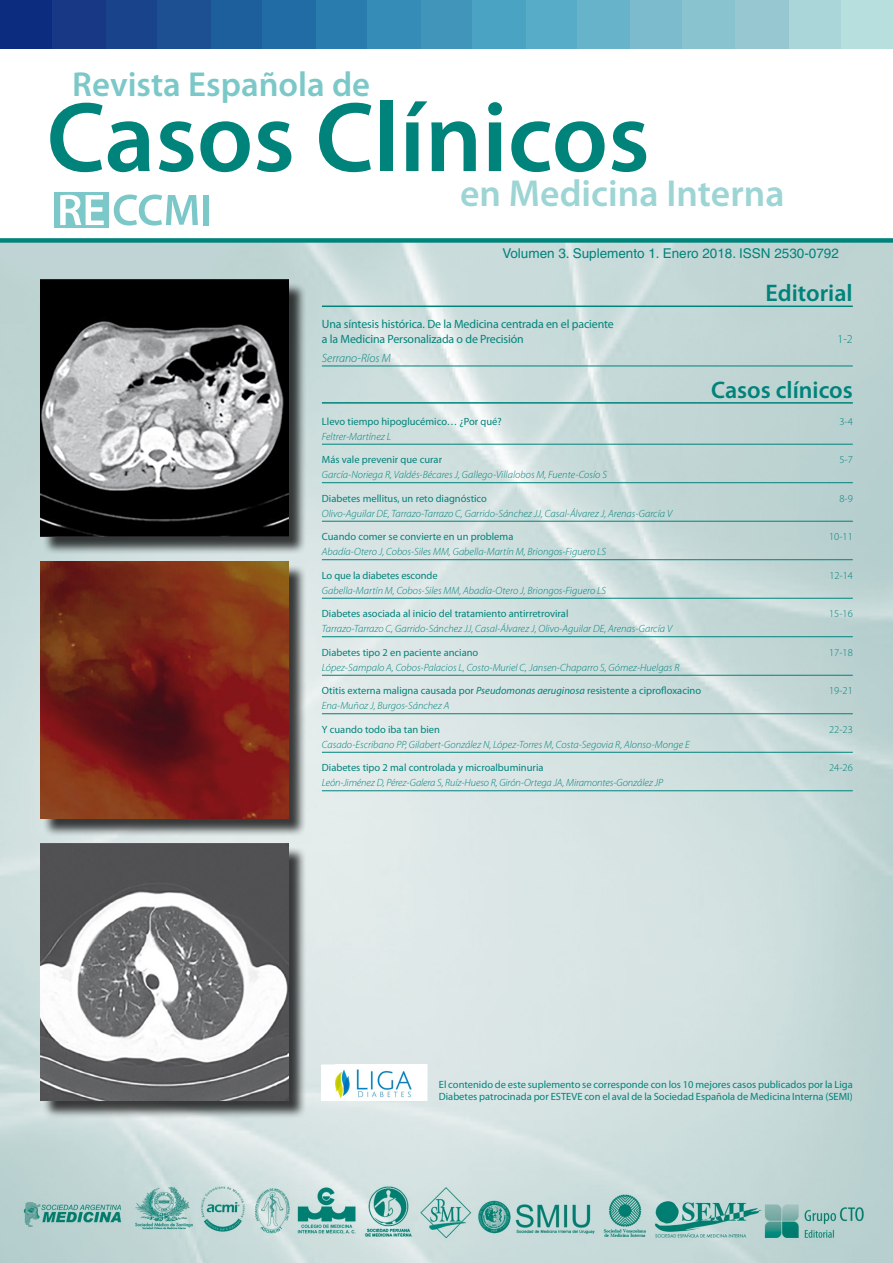
<style>
.page{position:relative;width:893px;height:1263px;background:#fff}
.page>*{position:absolute;margin:0;border:0;box-sizing:border-box;transform-origin:0 0}
.t1{font:600 99.9px "Myriad Pro";color:#00837b}
.t2{font:600 37.65px "Myriad Pro";color:#9dd4d4}
.t3{font:600 34.8px "Myriad Pro";color:#7cc8c9}
.Titular{font:600 24px "Myriad Pro";color:#00837b}
.t4{font:13.5px "Helvetica";color:#00837b}
.Titular_3º{font:12px/14.4px "Myriad Pro";letter-spacing:-.01em;color:#00837b}
.Titular_3º-2{font:italic 300 12px "Myriad Pro";color:#00837b}
.Titular_3º-3{font:300 12px "Myriad Pro";color:#00837b}
.autores_casos{font:italic 300 10.5px "Myriad Pro";color:#00837b}
.Casos_clinicos_autor{font:10.5px/12.6px "Myriad Pro";color:#00837b}
.Casos_clinicos_autor-2{font:300 10.5px "Myriad Pro";color:#00837b}
.Titular_3º-4{font:10.5px "Myriad Pro";color:#00837b}
.Titular_3º-5{font:italic 300 10.5px "Myriad Pro";color:#00837b}
.Titular_3º-6{font:300 10.5px "Myriad Pro";color:#00837b}
.s1{font-style:italic}
</style>
<div class="page">
<img style="left:0;top:243px;width:893px;height:1020px">
<div style="left:42px;top:564px;width:265px;height:273px;background:#000;opacity:.75"></div>
<img style="left:40px;top:562px;width:248px;height:256px">
<hr style="left:322px;top:305px;width:531px;height:2px;background:#00837b">
<hr style="left:322px;top:366px;width:531px;height:1px;background:#00837b">
<hr style="left:322px;top:402px;width:531px;height:2px;background:#00837b">
<div style="left:54px;top:192px;width:55px;height:36px;background:#7cc8c9"></div>
<svg style="left:60px;top:195px;width:44px;height:30px"></svg>
<svg style="left:114px;top:195px;width:84px;height:31px"></svg>
<div style="left:203px;top:195px;width:6px;height:30px;background:#7cc8c9"></div>
<div style="left:0;top:0;width:53px;height:49px;background:#0c2c80"></div>
<div style="left:841px;top:0;width:52px;height:49px;background:#b7dfde"></div>
<div style="left:105px;top:0;width:53px;height:49px;background:#19438b"></div>
<div style="left:53px;top:0;width:53px;height:49px;background:#183785"></div>
<div style="left:210px;top:0;width:53px;height:49px;background:#1d5f9c"></div>
<div style="left:158px;top:0;width:53px;height:49px;background:#1d5093"></div>
<div style="left:315px;top:0;width:53px;height:49px;background:#297dae"></div>
<div style="left:263px;top:0;width:53px;height:49px;background:#216ca4"></div>
<div style="left:420px;top:0;width:53px;height:49px;background:#4195ba"></div>
<div style="left:368px;top:0;width:53px;height:49px;background:#358cb6"></div>
<div style="left:788px;top:0;width:53px;height:49px;background:#aad6d9"></div>
<div style="left:525px;top:0;width:53px;height:49px;background:#57acc7"></div>
<div style="left:473px;top:0;width:53px;height:49px;background:#4aa3c3"></div>
<div style="left:578px;top:0;width:53px;height:49px;background:#67b3ca"></div>
<div style="left:630px;top:0;width:53px;height:49px;background:#7bbbcd"></div>
<div style="left:683px;top:0;width:53px;height:49px;background:#8ac3d0"></div>
<div style="left:735px;top:0;width:53px;height:49px;background:#97c7d0"></div>
<div style="left:42px;top:282px;width:265px;height:273px;background:#000;opacity:.75"></div>
<img style="left:40px;top:280px;width:248px;height:256px">
<div style="left:0;top:238px;width:893px;height:5px;background:#00837b"></div>
<hr style="left:322px;top:444px;width:531px;height:1px;background:#00837b">
<hr style="left:322px;top:482px;width:531px;height:1px;background:#00837b">
<hr style="left:322px;top:521px;width:531px;height:1px;background:#00837b">
<hr style="left:322px;top:559px;width:531px;height:1px;background:#00837b">
<hr style="left:322px;top:598px;width:531px;height:1px;background:#00837b">
<hr style="left:322px;top:636px;width:531px;height:1px;background:#00837b">
<hr style="left:322px;top:675px;width:531px;height:1px;background:#00837b">
<hr style="left:322px;top:713px;width:531px;height:1px;background:#00837b">
<hr style="left:322px;top:752px;width:531px;height:1px;background:#00837b">
<hr style="left:322px;top:790px;width:531px;height:1px;background:#00837b">
<div style="left:42px;top:846px;width:265px;height:273px;background:#000;opacity:.75"></div>
<img style="left:40px;top:843px;width:248px;height:257px">
<div style="left:322px;top:1065px;width:105px;height:35px;background:#fff"></div>
<img style="left:336px;top:1069px;width:76px;height:30px">
<p class="t3" style="left:72px;top:63px;width:299px">Revista Española de</p>
<p class="t1" style="left:47px;top:74px;width:604px">Casos Clínicos</p>
<p class="t2" style="left:460px;top:170px;width:326px">en Medicina Interna</p>
<p class="t4" style="left:502px;top:245px;width:338px">Volumen 3. Suplemento 1. Enero 2018. ISSN 2530-0792</p>
<p class="Titular" style="left:766px;top:278px;width:89px">Editorial</p>
<p class="Titular_3º" style="left:322px;top:317px;width:293px">Una síntesis histórica. De la Medicina centrada en el paciente a la Medicina Personalizada o de Precisión</p>
<p class="Titular_3º-3" style="left:837px;top:332px;width:17px">1-2</p>
<p class="Titular_3º-2" style="left:322px;top:351px;width:70px">Serrano-Ríos M</p>
<p class="Titular" style="left:711px;top:374px;width:143px">Casos clínicos</p>
<p class="Titular_3º-4" style="left:322px;top:415px;width:181px">Llevo tiempo hipoglucémico… ¿Por qué?</p>
<p class="Titular_3º-6" style="left:839px;top:415px;width:15px">3-4</p>
<p class="Titular_3º-5" style="left:322px;top:431px;width:71px">Feltrer-Martínez L</p>
<p class="Casos_clinicos_autor" style="left:322px;top:453px;width:122px">Más vale prevenir que curar</p>
<p class="Casos_clinicos_autor-2" style="left:839px;top:454px;width:15px">5-7</p>
<p class="autores_casos" style="left:322px;top:469px;width:287px">García-Noriega R, Valdés-Bécares J, Gallego-Villalobos M, Fuente-Cosío S</p>
<p class="Casos_clinicos_autor" style="left:322px;top:492px;width:167px">Diabetes mellitus, un reto diagnóstico</p>
<p class="Casos_clinicos_autor-2" style="left:839px;top:492px;width:15px">8-9</p>
<p class="autores_casos" style="left:322px;top:508px;width:352px">Olivo-Aguilar DE, Tarrazo-Tarrazo C, Garrido-Sánchez JJ, Casal-Álvarez J, Arenas-García V</p>
<p class="Casos_clinicos_autor" style="left:322px;top:530px;width:193px">Cuando comer se convierte en un problema</p>
<p class="Casos_clinicos_autor-2" style="left:829px;top:531px;width:25px">10-11</p>
<p class="autores_casos" style="left:322px;top:546px;width:286px">Abadía-Otero J, Cobos-Siles MM, Gabella-Martín M, Briongos-Figuero LS</p>
<p class="Casos_clinicos_autor" style="left:322px;top:569px;width:117px">Lo que la diabetes esconde</p>
<p class="Casos_clinicos_autor-2" style="left:830px;top:569px;width:25px">12-14</p>
<p class="autores_casos" style="left:322px;top:585px;width:286px">Gabella-Martín M, Cobos-Siles MM, Abadía-Otero J, Briongos-Figuero LS</p>
<p class="Casos_clinicos_autor" style="left:322px;top:607px;width:248px">Diabetes asociada al inicio del tratamiento antirretroviral</p>
<p class="Casos_clinicos_autor-2" style="left:829px;top:608px;width:25px">15-16</p>
<p class="autores_casos" style="left:322px;top:623px;width:352px">Tarrazo-Tarrazo C, Garrido-Sánchez JJ, Casal-Álvarez J, Olivo-Aguilar DE, Arenas-García V</p>
<p class="Casos_clinicos_autor" style="left:322px;top:646px;width:158px">Diabetes tipo 2 en paciente anciano</p>
<p class="Casos_clinicos_autor-2" style="left:829px;top:646px;width:25px">17-18</p>
<p class="autores_casos" style="left:322px;top:662px;width:359px">López-Sampalo A, Cobos-Palacios L, Costo-Muriel C, Jansen-Chaparro S, Gómez-Huelgas R</p>
<p class="Casos_clinicos_autor" style="left:322px;top:684px;width:381px">Otitis externa maligna causada por <span class="s1">Pseudomonas aeruginosa</span> resistente a ciprofloxacino</p>
<p class="Casos_clinicos_autor-2" style="left:829px;top:685px;width:25px">19-21</p>
<p class="autores_casos" style="left:322px;top:700px;width:129px">Ena-Muñoz J, Burgos-Sánchez A</p>
<p class="Casos_clinicos_autor" style="left:322px;top:723px;width:120px">Y cuando todo iba tan bien</p>
<p class="Casos_clinicos_autor-2" style="left:829px;top:723px;width:25px">22-23</p>
<p class="autores_casos" style="left:322px;top:739px;width:369px">Casado-Escribano PP, Gilabert-González N, López-Torres M, Costa-Segovia R, Alonso-Monge E</p>
<p class="Casos_clinicos_autor" style="left:322px;top:761px;width:223px">Diabetes tipo 2 mal controlada y microalbuminuria</p>
<p class="Casos_clinicos_autor-2" style="left:829px;top:762px;width:25px">24-26</p>
<p class="autores_casos" style="left:322px;top:777px;width:343px">León-Jiménez D, Pérez-Galera S, Ruíz-Hueso R, Girón-Ortega JA, Miramontes-González JP</p>
<p class="Casos_clinicos_autor" style="left:439px;top:1078px;width:415px">El contenido de este suplemento se corresponde con los 10 mejores casos publicados por la Liga<br>Diabetes patrocinada por ESTEVE con el aval de la Sociedad Española de Medicina Interna (SEMI)</p>
</div>
